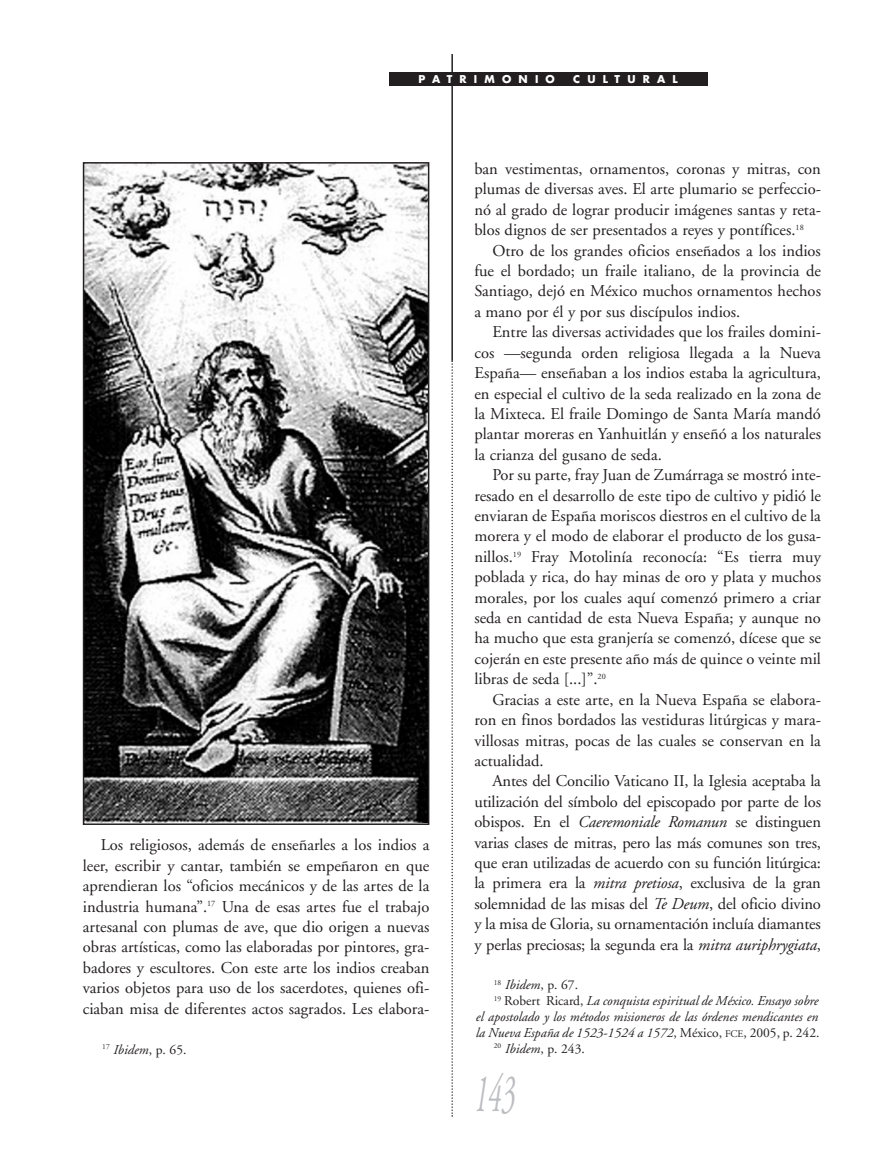
<style>
.page{position:relative;width:893px;height:1170px;background:#fff}
.page>*{position:absolute;margin:0;border:0;box-sizing:border-box;transform-origin:0 0}
.t1{font:italic 54px "Adobe Garamond";color:#bcbdc0;scale:.5 1}
.t2{font:16.5px/20.4px "Adobe Garamond";color:#231f20;text-align:justify}
.t3{font:italic 13.5px "Adobe Garamond";color:#231f20}
.t4{font:13.5px "Adobe Garamond";color:#231f20}
.t5{font:700 10.5px "Futura";letter-spacing:.685em;color:#fff}
.s1{font-style:normal}
.s2{font-style:italic}
.s3{font-style:normal;font-size:10.2px}
</style>
<div class="page">
<hr style="left:451px;top:54px;width:2px;height:306px;background:#231f20">
<svg style="left:451px;top:360px;width:2px;height:756px"></svg>
<div style="left:389px;top:72px;width:318px;height:14px;background:#231f20"></div>
<img style="left:86px;top:165px;width:340px;height:656px">
<div style="left:83px;top:162px;width:346px;height:662px;border:2px solid #231f20"></div>
<p class="t5" style="left:419px;top:74px;width:138px">PATRIMONIO</p>
<p class="t5" style="left:573px;top:74px;width:106px">CULTURAL</p>
<p class="t2" style="left:83px;top:836px;width:348px;text-indent:18px">Los religiosos, además de enseñarles a los indios a leer, escribir y cantar, también se empeñaron en que aprendieran los “oficios mecánicos y de las artes de la industria humana”.<sup>17</sup> Una de esas artes fue el trabajo artesanal con plumas de ave, que dio origen a nuevas obras artísticas, como las elaboradas por pintores, gra&shy;badores y escultores. Con este arte los indios creaban varios objetos para uso de los sacerdotes, quienes ofi&shy;ciaban misa de diferentes actos sagrados. Les elabora-</p>
<p class="t3" style="left:102px;top:1044px;width:86px"><sup>17</sup> Ibidem<span class="s1">, p. 65.</span></p>
<p class="t2" style="left:474px;top:160px;width:348px">ban vestimentas, ornamentos, coronas y mitras, con plumas de diversas aves. El arte plumario se perfeccio&shy;nó al grado de lograr producir imágenes santas y reta&shy;blos dignos de ser presentados a reyes y pontífices.<sup>18</sup></p>
<p class="t2" style="left:474px;top:241px;width:348px;text-indent:18px">Otro de los grandes oficios enseñados a los indios fue el bordado; un fraile italiano, de la provincia de Santiago, dejó en México muchos ornamentos hechos a mano por él y por sus discípulos indios.</p>
<p class="t2" style="left:474px;top:323px;width:348px;text-indent:18px">Entre las diversas actividades que los frailes domini&shy;cos —segunda orden religiosa llegada a la Nueva España— enseñaban a los indios estaba la agricultura, en especial el cultivo de la seda realizado en la zona de la Mixteca. El fraile Domingo de Santa María mandó plantar moreras en Yanhuitlán y enseñó a los naturales la crianza del gusano de seda.</p>
<p class="t2" style="left:474px;top:466px;width:348px;text-indent:18px">Por su parte, fray Juan de Zumárraga se mostró inte&shy;resado en el desarrollo de este tipo de cultivo y pidió le enviaran de España moriscos diestros en el cultivo de la morera y el modo de elaborar el producto de los gusa&shy;nillos.<sup>19</sup> Fray Motolinía reconocía: “Es tierra muy poblada y rica, do hay minas de oro y plata y muchos morales, por los cuales aquí comenzó primero a criar seda en cantidad de esta Nueva España; y aunque no ha mucho que esta granjería se comenzó, dícese que se cojerán en este presente año más de quince o veinte mil libras de seda [...]”.<sup>20</sup></p>
<p class="t2" style="left:474px;top:690px;width:348px;text-indent:18px">Gracias a este arte, en la Nueva España se elabora&shy;ron en finos bordados las vestiduras litúrgicas y mara&shy;villosas mitras, pocas de las cuales se conservan en la actualidad.</p>
<p class="t2" style="left:474px;top:772px;width:348px;text-indent:18px">Antes del Concilio Vaticano II, la Iglesia aceptaba la utilización del símbolo del episcopado por parte de los obispos. En el <span class="s2">Caeremoniale Romanun</span> se distinguen varias clases de mitras, pero las más comunes son tres, que eran utilizadas de acuerdo con su función litúrgica: la primera era la <span class="s2">mitra pretiosa</span>, exclusiva de la gran solemnidad de las misas del <span class="s2">Te Deum</span>, del oficio divino y la misa de Gloria, su ornamentación incluía diamantes y perlas preciosas; la segunda era la <span class="s2">mitra auriphrygiata</span>,</p>
<p class="t3" style="left:494px;top:979px;width:86px"><sup>18</sup> Ibidem<span class="s1">, p. 67.</span></p>
<p class="t3" style="left:494px;top:995px;width:326px"><sup>19</sup> <span class="s1">Robert Ricard,</span> La conquista espiritual de México. Ensayo sobre</p>
<p class="t3" style="left:476px;top:1011px;width:344px">el apostolado y los métodos misioneros de las órdenes mendicantes en</p>
<p class="t3" style="left:476px;top:1027px;width:345px">la Nueva España de 1523-1524 a 1572<span class="s1">, México,</span> <span class="s3">FCE</span><span class="s1">, 2005, p. 242.</span></p>
<p class="t4" style="left:494px;top:1043px;width:92px"><sup>20</sup> <span class="s2">Ibidem</span>, p. 243.</p>
<h1 class="t1" style="left:474px;top:1071px;width:83px">143</h1>
</div>
